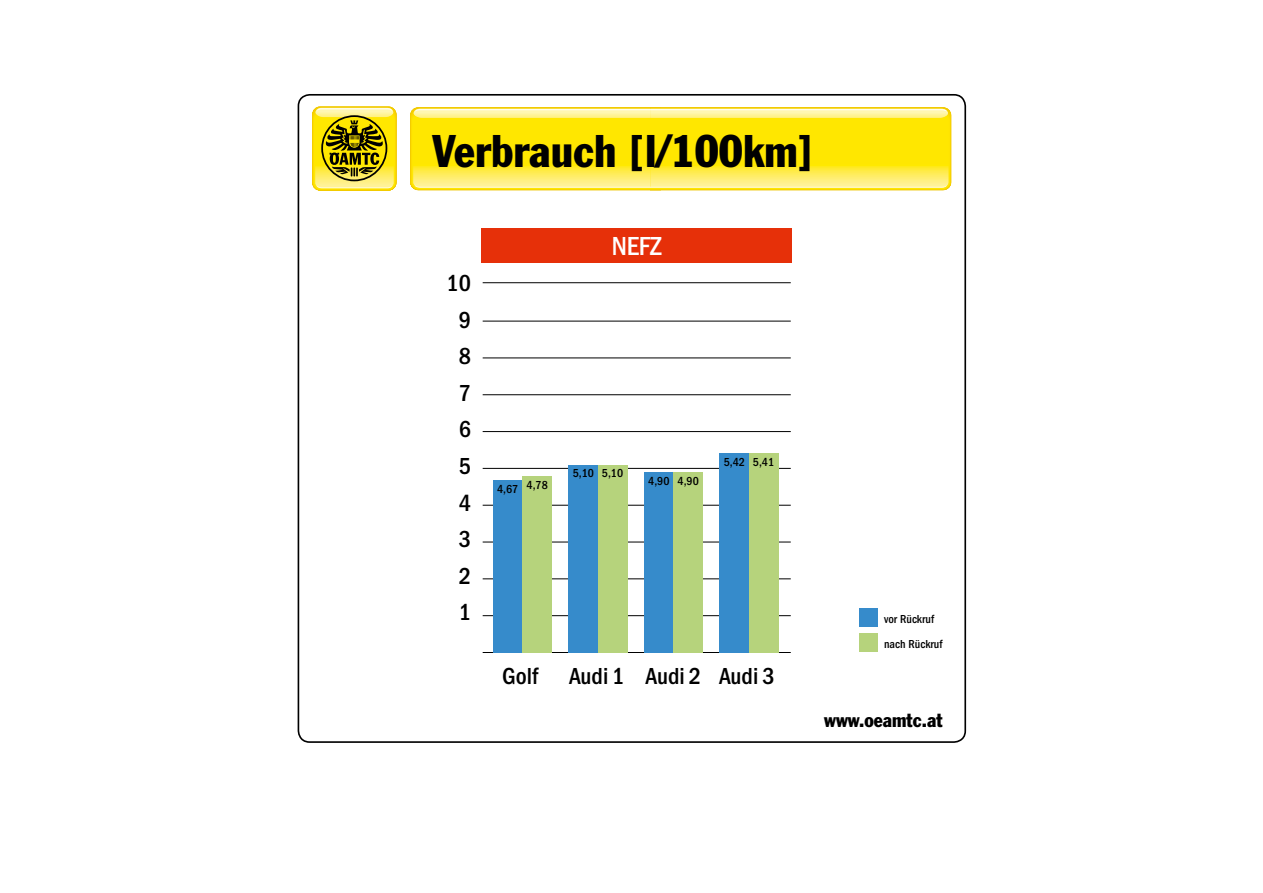
<style>
.page{position:relative;width:1263px;height:893px;background:#fff}
.page>*{position:absolute;margin:0;border:0;box-sizing:border-box;transform-origin:0 0}
.t1{font:condensed 45px "Franklin Gothic";color:#000}
.t2{font:500 condensed 27px "Franklin Gothic";color:#fff}
.t3{font:500 condensed 24px/36.6px "Franklin Gothic";color:#000;text-align:center}
.t4{font:condensed 19.5px "Franklin Gothic";color:#000}
.t5{font:500 condensed 12px "Franklin Gothic";color:#000}
</style>
<div class="page">
<svg style="left:410px;top:107px;width:541px;height:83px;background:#fee92e"></svg>
<svg style="left:315px;top:108px;width:79px;height:80px;background:#bbac2a"></svg>
<hr style="left:483px;top:652px;width:308px;height:1px;background:#000">
<hr style="left:483px;top:615px;width:308px;height:1px;background:#000">
<hr style="left:483px;top:578px;width:308px;height:1px;background:#000">
<hr style="left:483px;top:542px;width:308px;height:1px;background:#000">
<hr style="left:483px;top:505px;width:308px;height:1px;background:#000">
<hr style="left:483px;top:468px;width:308px;height:1px;background:#000">
<hr style="left:483px;top:431px;width:308px;height:1px;background:#000">
<hr style="left:483px;top:394px;width:308px;height:1px;background:#000">
<hr style="left:483px;top:358px;width:308px;height:1px;background:#000">
<hr style="left:483px;top:321px;width:308px;height:1px;background:#000">
<hr style="left:483px;top:282px;width:308px;height:1px;background:#000">
<div style="left:493px;top:481px;width:29px;height:172px;background:#368bcb"></div>
<div style="left:522px;top:477px;width:30px;height:176px;background:#b6d37c"></div>
<div style="left:569px;top:465px;width:29px;height:188px;background:#368bcb"></div>
<div style="left:598px;top:465px;width:29px;height:188px;background:#b6d37c"></div>
<div style="left:644px;top:472px;width:30px;height:181px;background:#368bcb"></div>
<div style="left:674px;top:472px;width:29px;height:181px;background:#b6d37c"></div>
<div style="left:720px;top:453px;width:29px;height:200px;background:#368bcb"></div>
<div style="left:749px;top:453px;width:29px;height:200px;background:#b6d37c"></div>
<div style="left:482px;top:228px;width:310px;height:34px;background:#e63009"></div>
<div style="left:859px;top:634px;width:19px;height:18px;background:#b6d37c"></div>
<div style="left:859px;top:608px;width:19px;height:19px;background:#368bcb"></div>
<h1 class="t1" style="left:433px;top:123px;width:382px">Verbrauch [l/100km]</h1>
<h3 class="t3" style="left:446px;top:265px;width:26px">10<br>9<br>8<br>7<br>6<br>5<br>4<br>3<br>2<br>1</h3>
<h2 class="t2" style="left:612px;top:231px;width:51px">NEFZ</h2>
<p class="t5" style="left:497px;top:480px;width:52px">4,67 4,78</p>
<p class="t5" style="left:573px;top:467px;width:52px">5,10 5,10</p>
<p class="t5" style="left:648px;top:474px;width:52px">4,90 4,90</p>
<p class="t5" style="left:724px;top:455px;width:52px">5,42 5,41</p>
<h3 class="t3" style="left:502px;top:658px;width:37px">Golf</h3>
<h3 class="t3" style="left:569px;top:658px;width:207px">Audi 1 Audi 2 Audi 3</h3>
<p class="t5" style="left:884px;top:612px;width:52px">vor Rückruf</p>
<p class="t5" style="left:884px;top:637px;width:60px">nach Rückruf</p>
<h3 class="t4" style="left:824px;top:708px;width:120px">www.oeamtc.at</h3>
</div>
